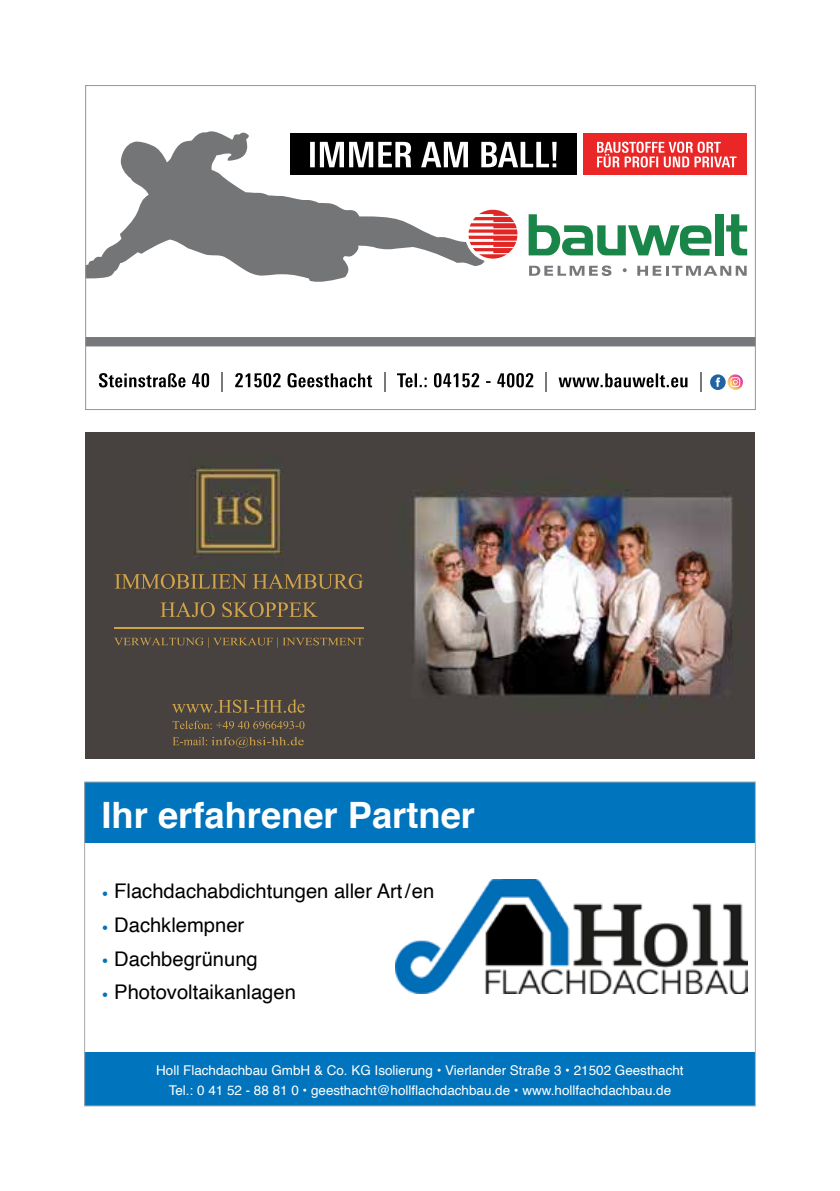
<style>
.page{position:relative;width:840px;height:1191px;background:#fff}
.page>*{position:absolute;margin:0;border:0;box-sizing:border-box;transform-origin:0 0}
.t1{font:700 36.2px "Helvetica";color:#fff}
.t2{font:20.2px "Helvetica";color:#000}
.t3{font:13.4px/20.2px "Helvetica";color:#fff;text-align:center}
.s1{color:#0074bc}
</style>
<div class="page">
<div style="left:290px;top:133px;width:286px;height:42px;background:#000"></div>
<svg style="left:87px;top:131px;width:430px;height:151px"></svg>
<div style="left:464px;top:206px;width:56px;height:56px;background:#fff;border-radius:50%"></div>
<svg style="left:468px;top:210px;width:49px;height:49px"></svg>
<svg style="left:528px;top:214px;width:183px;height:41px"></svg>
<svg style="left:726px;top:214px;width:20px;height:41px"></svg>
<div style="left:714px;top:214px;width:8px;height:41px;background:#1a8548"></div>
<svg style="left:529px;top:265px;width:82px;height:11px"></svg>
<svg style="left:622px;top:268px;width:4px;height:4px"></svg>
<svg style="left:637px;top:266px;width:109px;height:10px"></svg>
<svg style="left:709px;top:374px;width:16px;height:16px"></svg>
<svg style="left:715px;top:377px;width:4px;height:10px"></svg>
<svg style="left:725px;top:374px;width:18px;height:16px"></svg>
<svg style="left:99px;top:373px;width:110px;height:14px"></svg>
<svg style="left:221px;top:372px;width:2px;height:19px"></svg>
<svg style="left:235px;top:373px;width:137px;height:14px"></svg>
<svg style="left:384px;top:372px;width:1px;height:19px"></svg>
<svg style="left:397px;top:373px;width:136px;height:14px"></svg>
<svg style="left:545px;top:372px;width:1px;height:19px"></svg>
<svg style="left:558px;top:373px;width:129px;height:14px"></svg>
<svg style="left:700px;top:372px;width:1px;height:19px"></svg>
<div style="left:86px;top:337px;width:669px;height:9px;background:#77787b"></div>
<div style="left:583px;top:133px;width:163px;height:42px;background:#eb2626"></div>
<svg style="left:310px;top:142px;width:246px;height:25px"></svg>
<svg style="left:597px;top:142px;width:139px;height:25px"></svg>
<img style="left:395px;top:879px;width:352px;height:114px">
<div style="left:85px;top:1052px;width:670px;height:54px;background:#0074bc"></div>
<div style="left:85px;top:782px;width:670px;height:60px;background:#0074bc"></div>
<img style="left:85px;top:433px;width:669px;height:325px">
<img style="left:114px;top:627px;width:249px;height:1px">
<h1 class="t1" style="left:101px;top:786px;width:375px">Ihr erfahrener Partner</h1>
<h2 class="t2" style="left:101px;top:875px;width:334px"><span class="s1">•</span> Flachdachabdichtungen aller Art/en</h2>
<h2 class="t2" style="left:101px;top:909px;width:144px"><span class="s1">•</span> Dachklempner</h2>
<h2 class="t2" style="left:101px;top:943px;width:158px"><span class="s1">•</span> Dachbegrünung</h2>
<h2 class="t2" style="left:101px;top:976px;width:196px"><span class="s1">•</span> Photovoltaikanlagen</h2>
<p class="t3" style="left:156px;top:1060px;width:528px">Holl Flachdachbau GmbH &amp; Co. KG Isolierung • Vierlander Straße 3 • 21502 Geesthacht<br>Tel.: 0 41 52 - 88 81 0 • geesthacht@hollflachdachbau.de • www.hollfachdachbau.de</p>
</div>
